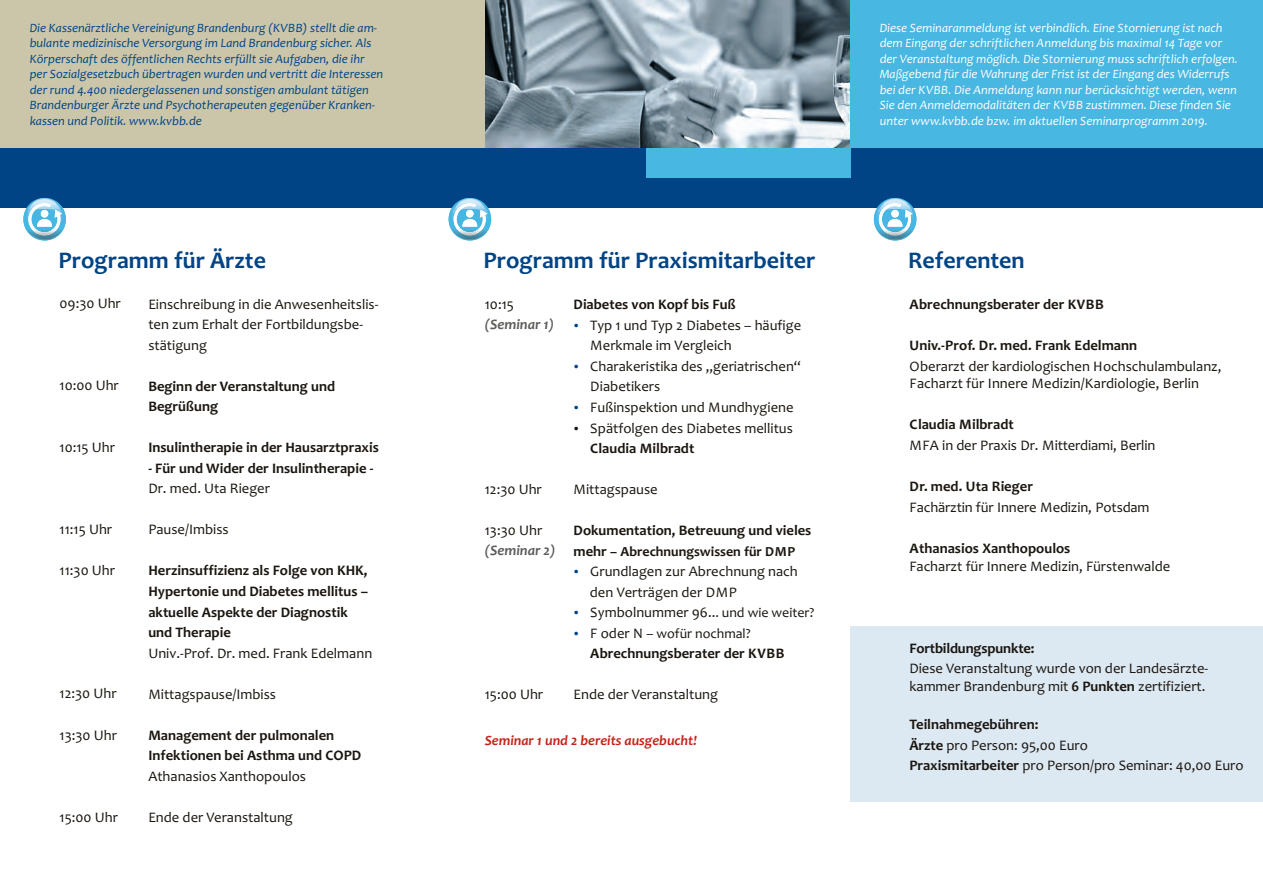
<style>
.page{position:relative;width:1263px;height:893px;background:#fff}
.page>*{position:absolute;margin:0;border:0;box-sizing:border-box;transform-origin:0 0}
.t1{font:700 24px "Candara";color:#004486}
.t2{font:14.7px/20.5px "Candara";color:#1a150f}
.t3{font:700 14.7px/20.5px "Candara";color:#1a150f}
.t4{font:italic 700 14.7px "Candara";color:#5f5d5b}
.t5{font:italic 700 14.25px "Candara";color:#c42418}
.t6{font:700 13.95px "Candara";color:#1a150f}
.t7{font:13.95px "Candara";color:#1a150f}
.t8{font:italic 12.75px/15.6px "Candara";color:#fff}
.t9{font:italic 12.75px/15.6px "Candara";color:#004486}
.s1{font-size:14.7px}
.s2{font-size:13.95px}
.s3{font-weight:700}
</style>
<div class="page">
<div style="left:850px;top:626px;width:413px;height:176px;background:#dce8f2"></div>
<img style="left:485px;top:0;width:365px;height:148px">
<div style="left:850px;top:0;width:413px;height:148px;background:#48b7e2"></div>
<div style="left:0;top:0;width:485px;height:148px;background:#cbc6aa"></div>
<div style="left:0;top:148px;width:1263px;height:60px;background:#004486"></div>
<img style="left:26px;top:198px;width:37px;height:11px">
<img style="left:25px;top:228px;width:39px;height:12px">
<img style="left:23px;top:209px;width:43px;height:19px">
<svg style="left:28px;top:203px;width:34px;height:32px"></svg>
<img style="left:37px;top:219px;width:15px;height:8px">
<img style="left:451px;top:198px;width:38px;height:11px">
<img style="left:451px;top:228px;width:38px;height:12px">
<img style="left:449px;top:209px;width:42px;height:19px">
<svg style="left:453px;top:203px;width:34px;height:32px"></svg>
<img style="left:462px;top:219px;width:15px;height:8px">
<img style="left:876px;top:198px;width:38px;height:11px">
<img style="left:876px;top:228px;width:38px;height:12px">
<img style="left:874px;top:209px;width:42px;height:19px">
<svg style="left:879px;top:203px;width:34px;height:32px"></svg>
<img style="left:887px;top:219px;width:15px;height:8px">
<div style="left:646px;top:148px;width:204px;height:30px;background:#48b7e2"></div>
<p class="t9" style="left:30px;top:21px;width:355px">Die Kassenärztliche Vereinigung Brandenburg (KVBB) stellt die am&shy;bulante medizinische Versorgung im Land Brandenburg sicher. Als Körperschaft des öffentlichen Rechts erfüllt sie Aufgaben, die ihr per Sozialgesetzbuch übertragen wurden und vertritt die Interessen der rund 4.400 niedergelassenen und sonstigen ambulant tätigen Brandenburger Ärzte und Psychotherapeuten gegenüber Kranken&shy;kassen und Politik. www.kvbb.de</p>
<h1 class="t1" style="left:59px;top:250px;width:209px">Programm für Ärzte</h1>
<p class="t2" style="left:60px;top:295px;width:63px">09:30 Uhr</p>
<p class="t2" style="left:148px;top:295px;width:231px">Einschreibung in die Anwesenheitslis&shy;ten zum Erhalt der Fortbildungsbe&shy;stätigung</p>
<p class="t3" style="left:148px;top:377px;width:188px">Beginn der Veranstaltung und<br>Begrüßung</p>
<p class="t3" style="left:148px;top:439px;width:232px">Insulintherapie in der Hausarztpraxis</p>
<p class="t3" style="left:148px;top:459px;width:227px">- Für und Wider der Insulintherapie -</p>
<p class="t2" style="left:148px;top:480px;width:123px">Dr. med. Uta Rieger</p>
<p class="t2" style="left:148px;top:521px;width:82px">Pause/Imbiss</p>
<p class="t3" style="left:148px;top:562px;width:221px">Herzinsuffizienz als Folge von KHK,<br>Hypertonie und Diabetes mellitus – aktuelle Aspekte der Diagnostik und Therapie</p>
<p class="t2" style="left:148px;top:644px;width:225px">Univ.-Prof. Dr. med. Frank Edelmann</p>
<p class="t2" style="left:148px;top:685px;width:129px">Mittagspause/Imbiss</p>
<p class="t3" style="left:148px;top:726px;width:214px">Management der pulmonalen<br>Infektionen bei Asthma und COPD</p>
<p class="t2" style="left:148px;top:767px;width:159px">Athanasios Xanthopoulos</p>
<p class="t2" style="left:148px;top:808px;width:146px">Ende der Veranstaltung</p>
<p class="t2" style="left:60px;top:377px;width:61px">10:00 Uhr</p>
<p class="t2" style="left:60px;top:438px;width:57px">10:15 Uhr</p>
<p class="t2" style="left:60px;top:521px;width:54px">11:15 Uhr</p>
<p class="t2" style="left:60px;top:562px;width:57px">11:30 Uhr</p>
<p class="t2" style="left:60px;top:685px;width:58px">12:30 Uhr</p>
<p class="t2" style="left:60px;top:726px;width:59px">13:30 Uhr</p>
<p class="t2" style="left:60px;top:808px;width:60px">15:00 Uhr</p>
<h1 class="t1" style="left:484px;top:250px;width:333px">Programm für Praxismitarbeiter</h1>
<p class="t2" style="left:485px;top:295px;width:31px">10:15</p>
<p class="t4" style="left:485px;top:319px;width:71px">(Seminar 1)</p>
<p class="t3" style="left:574px;top:296px;width:164px">Diabetes von Kopf bis Fuß</p>
<p class="t2" style="left:590px;top:316px;width:213px">Typ 1 und Typ 2 Diabetes – häufige<br>Merkmale im Vergleich<br>Charakeristika des „geriatrischen“<br>Diabetikers<br>Fußinspektion und Mundhygiene<br>Spätfolgen des Diabetes mellitus</p>
<p class="t3" style="left:590px;top:439px;width:106px">Claudia Milbradt</p>
<p class="t2" style="left:574px;top:480px;width:86px">Mittagspause</p>
<p class="t3" style="left:574px;top:522px;width:239px">Dokumentation, Betreuung und vieles</p>
<p class="t6" style="left:574px;top:546px;width:223px"><span class="s1">mehr</span> – Abrechnungswissen für DMP</p>
<p class="t2" style="left:590px;top:563px;width:226px">Grundlagen zur Abrechnung nach den Verträgen der DMP<br>Symbolnummer 96..<span class="s2">. und wie weiter?</span></p>
<p class="t7" style="left:590px;top:628px;width:162px"><span class="s1">F oder N</span> – wofür nochmal?</p>
<p class="t3" style="left:590px;top:645px;width:196px">Abrechnungsberater der KVBB</p>
<p class="t2" style="left:573px;top:686px;width:146px">Ende der Veranstaltung</p>
<p class="t2" style="left:485px;top:480px;width:58px">12:30 Uhr</p>
<p class="t2" style="left:485px;top:521px;width:59px">13:30 Uhr</p>
<p class="t4" style="left:485px;top:544px;width:72px">(Seminar 2)</p>
<p class="t2" style="left:485px;top:685px;width:60px">15:00 Uhr</p>
<p class="t5" style="left:485px;top:735px;width:214px">Seminar 1 und 2 bereits ausgebucht!</p>
<p class="t8" style="left:880px;top:21px;width:360px">Diese Seminaranmeldung ist verbindlich. Eine Stornierung ist nach dem Eingang der schriftlichen Anmeldung bis maximal 14 Tage vor der Veranstaltung möglich. Die Stornierung muss schriftlich erfolgen.<br>Maßgebend für die Wahrung der Frist ist der Eingang des Widerrufs bei der KVBB. Die Anmeldung kann nur berücksichtigt werden, wenn Sie den Anmeldemodalitäten der KVBB zustimmen. Diese finden Sie unter www.kvbb.de bzw. im aktuellen Seminarprogramm 2019.</p>
<h1 class="t1" style="left:908px;top:250px;width:118px">Referenten</h1>
<p class="t3" style="left:910px;top:295px;width:196px">Abrechnungsberater der KVBB</p>
<p class="t3" style="left:910px;top:336px;width:229px">Univ.-Prof. Dr. med. Frank Edelmann</p>
<p class="t2" style="left:910px;top:358px;width:313px;line-height:17.9px">Oberarzt der kardiologischen Hochschulambulanz,<br>Facharzt für Innere Medizin/Kardiologie, Berlin</p>
<p class="t3" style="left:910px;top:416px;width:106px">Claudia Milbradt</p>
<p class="t2" style="left:910px;top:436px;width:247px">MFA in der Praxis Dr. Mitterdiami, Berlin</p>
<p class="t3" style="left:910px;top:477px;width:125px">Dr. med. Uta Rieger</p>
<p class="t2" style="left:910px;top:498px;width:241px">Fachärztin für Innere Medizin, Potsdam</p>
<p class="t3" style="left:910px;top:539px;width:162px">Athanasios Xanthopoulos</p>
<p class="t2" style="left:909px;top:557px;width:262px">Facharzt für Innere Medizin, Fürstenwalde</p>
<p class="t3" style="left:909px;top:639px;width:127px">Fortbildungspunkte:</p>
<p class="t2" style="left:909px;top:661px;width:300px;line-height:17.9px">Diese Veranstaltung wurde von der Landesärzte&shy;kammer Brandenburg mit <span class="s3">6 Punkten</span> zertifiziert.</p>
<p class="t2" style="left:909px;top:716px;width:336px"><span class="s3">Teilnahmegebühren:<br>Ärzte</span> pro Person: 95,00 Euro<br><span class="s3">Praxismitarbeiter</span> pro Person/pro Seminar: 40,00 Euro</p>
</div>
